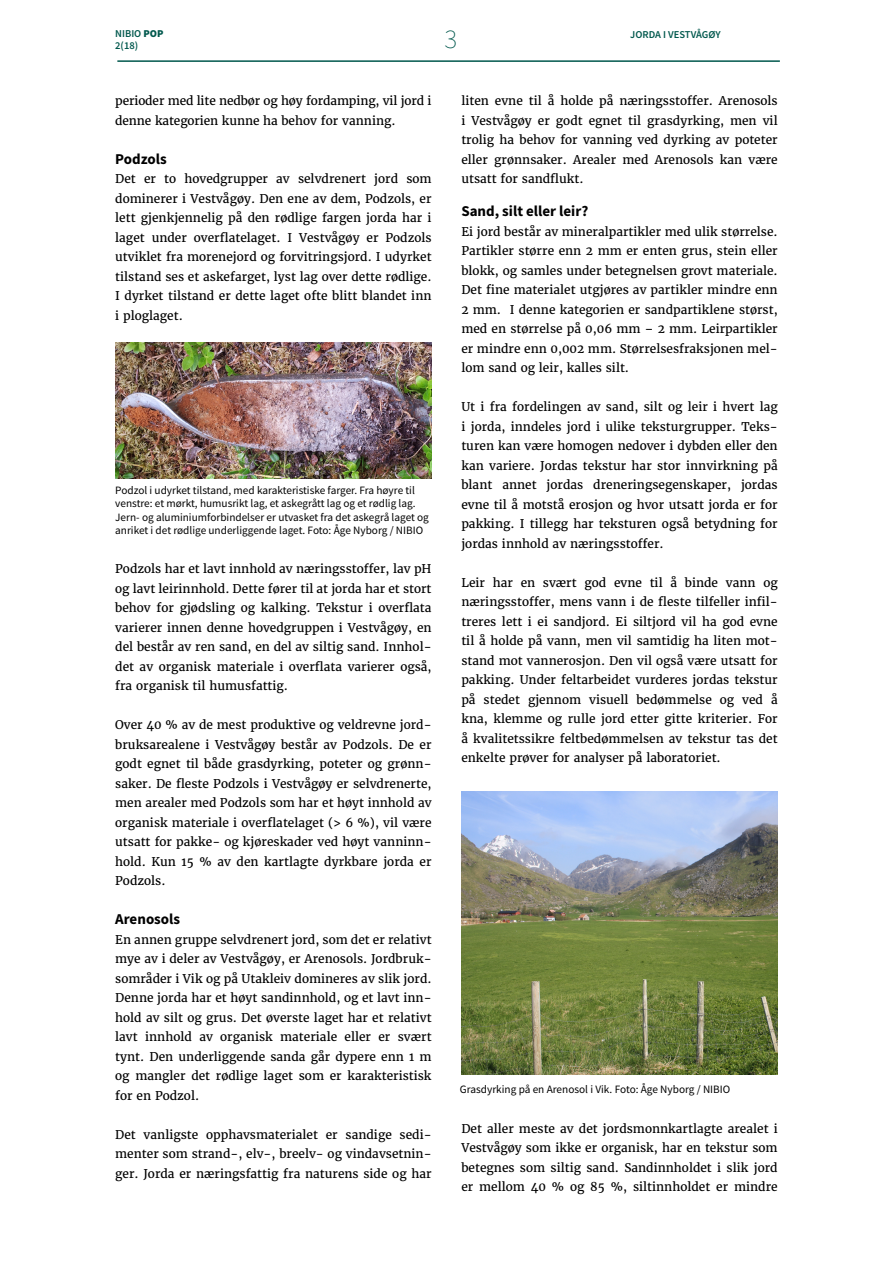
<style>
.page{position:relative;width:893px;height:1263px;background:#fff}
.page>*{position:absolute;margin:0;border:0;box-sizing:border-box;transform-origin:0 0}
.t1{font:200 27px "Source Sans Pro";color:#00584d}
.t2{font:700 15px "Source Sans Pro";color:#000}
.t3{font:12px/19.5px "Merriweather";color:#000;text-align:justify}
.t4{font:11.25px/13.5px "Source Sans Pro";color:#000}
.t5{font:600 10.5px/12px "Source Sans Pro";color:#00584d}
.s1{font-weight:900}
</style>
<div class="page">
<hr style="left:117px;top:60px;width:663px;height:2px;background:#00584d">
<img style="left:115px;top:342px;width:317px;height:136px">
<img style="left:461px;top:791px;width:317px;height:284px">
<p class="t5" style="left:115px;top:27px;width:50px">NIBIO <span class="s1">POP<br></span>2(18)</p>
<p class="t5" style="left:630px;top:28px;width:92px">JORDA I VESTVÅGØY</p>
<h1 class="t1" style="left:445px;top:23px;width:14px">3</h1>
<p class="t3" style="left:115px;top:91px;width:318px">perioder med lite nedbør og høy fordamping, vil jord i denne kategorien kunne ha behov for vanning.</p>
<p class="t2" style="left:115px;top:149px;width:53px">Podzols</p>
<p class="t3" style="left:115px;top:169px;width:318px">Det er to hovedgrupper av selvdrenert jord som dominerer i Vestvågøy. Den ene av dem, Podzols, er lett gjenkjennelig på den rødlige fargen jorda har i laget under overflatelaget. I Vestvågøy er Podzols utviklet fra morenejord og forvitringsjord. I udyrket tilstand ses et askefarget, lyst lag over dette rødlige.<br>I dyrket tilstand er dette laget ofte blitt blandet inn i ploglaget.</p>
<p class="t4" style="left:115px;top:483px;width:315px">Podzol i udyrket tilstand, med karakteristiske farger. Fra høyre til venstre: et mørkt, humusrikt lag, et askegrått lag og et rødlig lag.<br>Jern- og aluminiumforbindelser er utvasket fra det askegrå laget og anriket i det rødlige underliggende laget. Foto: Åge Nyborg / NIBIO</p>
<p class="t3" style="left:115px;top:559px;width:318px">Podzols har et lavt innhold av næringsstoffer, lav pH og lavt leirinnhold. Dette fører til at jorda har et stort behov for gjødsling og kalking. Tekstur i overflata varierer innen denne hovedgruppen i Vestvågøy, en del består av ren sand, en del av siltig sand. Innhol&shy;det av organisk materiale i overflata varierer også, fra organisk til humusfattig.</p>
<p class="t3" style="left:115px;top:715px;width:318px">Over 40 % av de mest produktive og veldrevne jord&shy;bruksarealene i Vestvågøy består av Podzols. De er godt egnet til både grasdyrking, poteter og grønn&shy;saker. De fleste Podzols i Vestvågøy er selvdrenerte, men arealer med Podzols som har et høyt innhold av organisk materiale i overflatelaget (&gt; 6 %), vil være utsatt for pakke- og kjøreskader ved høyt vanninn&shy;hold. Kun 15 % av den kartlagte dyrkbare jorda er Podzols.</p>
<p class="t2" style="left:115px;top:909px;width:66px">Arenosols</p>
<p class="t3" style="left:115px;top:930px;width:318px">En annen gruppe selvdrenert jord, som det er relativt mye av i deler av Vestvågøy, er Arenosols. Jordbruk&shy;sområder i Vik og på Utakleiv domineres av slik jord.<br>Denne jorda har et høyt sandinnhold, og et lavt inn&shy;hold av silt og grus. Det øverste laget har et relativt lavt innhold av organisk materiale eller er svært tynt. Den underliggende sanda går dypere enn 1 m og mangler det rødlige laget som er karakteristisk for en Podzol.</p>
<p class="t3" style="left:115px;top:1125px;width:318px">Det vanligste opphavsmaterialet er sandige sedi&shy;menter som strand- , elv- , breelv- og vindavsetnin&shy;ger. Jorda er næringsfattig fra naturens side og har</p>
<p class="t3" style="left:461px;top:91px;width:318px">liten evne til å holde på næringsstoffer. Arenosols i Vestvågøy er godt egnet til grasdyrking, men vil trolig ha behov for vanning ved dyrking av poteter eller grønnsaker. Arealer med Arenosols kan være utsatt for sandflukt.</p>
<p class="t2" style="left:461px;top:201px;width:128px">Sand, silt eller leir?</p>
<p class="t3" style="left:461px;top:221px;width:318px">Ei jord består av mineralpartikler med ulik størrelse.<br>Partikler større enn 2 mm er enten grus, stein eller blokk, og samles under betegnelsen grovt materiale.<br>Det fine materialet utgjøres av partikler mindre enn 2 mm. I denne kategorien er sandpartiklene størst, med en størrelse på 0,06 mm – 2 mm. Leirpartikler er mindre enn 0,002 mm. Størrelsesfraksjonen mel&shy;lom sand og leir, kalles silt.</p>
<p class="t3" style="left:461px;top:397px;width:318px">Ut i fra fordelingen av sand, silt og leir i hvert lag i jorda, inndeles jord i ulike teksturgrupper. Teks&shy;turen kan være homogen nedover i dybden eller den kan variere. Jordas tekstur har stor innvirkning på blant annet jordas dreneringsegenskaper, jordas evne til å motstå erosjon og hvor utsatt jorda er for pakking. I tillegg har teksturen også betydning for jordas innhold av næringsstoffer.</p>
<p class="t3" style="left:461px;top:572px;width:318px">Leir har en svært god evne til å binde vann og næringsstoffer, mens vann i de fleste tilfeller infil&shy;treres lett i ei sandjord. Ei siltjord vil ha god evne til å holde på vann, men vil samtidig ha liten mot&shy;stand mot vannerosjon. Den vil også være utsatt for pakking. Under feltarbeidet vurderes jordas tekstur på stedet gjennom visuell bedømmelse og ved å kna, klemme og rulle jord etter gitte kriterier. For å kvalitetssikre feltbedømmelsen av tekstur tas det enkelte prøver for analyser på laboratoriet.</p>
<p class="t4" style="left:460px;top:1082px;width:272px">Grasdyrking på en Arenosol i Vik. Foto: Åge Nyborg / NIBIO</p>
<p class="t3" style="left:461px;top:1118px;width:318px">Det aller meste av det jordsmonnkartlagte arealet i Vestvågøy som ikke er organisk, har en tekstur som betegnes som siltig sand. Sandinnholdet i slik jord er mellom 40 % og 85 %, siltinnholdet er mindre</p>
</div>
